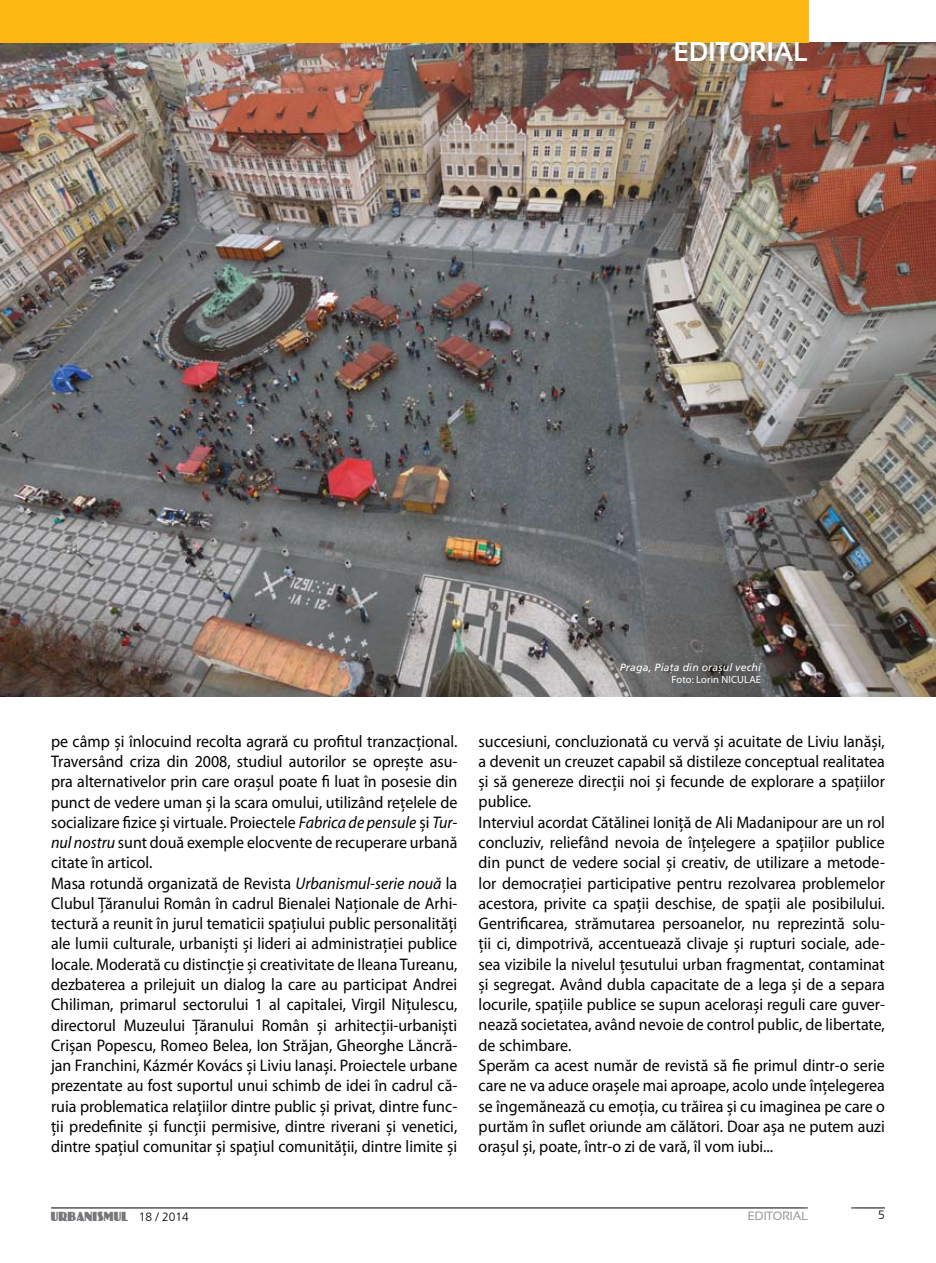
<style>
.page{position:relative;width:936px;height:1263px;background:#fff}
.page>*{position:absolute;margin:0;border:0;box-sizing:border-box;transform-origin:0 0}
.t1{font:700 27px "Sansation MB";color:#fff;scale:.95 1}
.t2{font:16.8px/20.2px "Myriad Pro";color:#000;scale:.95 1}
.t3{font:12px "Coliss MB Normal";color:#77787b;scale:.85 1}
.t4{font:12px "Sansation MB";color:#939598}
.t5{font:300 12px "Frutiger LT Com";color:#000}
.t6{font:italic 10.5px "Frutiger LT Com";letter-spacing:.015em;color:#fff}
.t7{font:10.5px "Myriad Pro";letter-spacing:.01em;color:#fff}
.s1{font-style:italic}
.s2{font-family:"Frutiger LT Com";font-weight:300;color:#000}
</style>
<div class="page">
<hr style="left:51px;top:1208px;width:833px;height:1px;background:#000">
<div style="left:798px;top:1196px;width:69px;height:35px;background:#fff"></div>
<img style="left:0;top:43px;width:935px;height:654px">
<div style="left:0;top:0;width:808px;height:43px;background:#fdb813"></div>
<h1 class="t1" style="left:673px;top:37px;width:143px">EDITORIAL</h1>
<p class="t6" style="left:620px;top:661px;width:143px">Praga, Piața din orașul vechi</p>
<p class="t7" style="left:671px;top:673px;width:57px">Foto: Lorin NICU</p>
<p class="t7" style="left:744px;top:673px;width:12px">LAE</p>
<p class="t2" style="left:51px;top:731px;width:429px">pe câmp şi înlocuind recolta agrară cu profitul tranzacţional.<br>Traversând criza din 2008, studiul autorilor se opreşte asu&shy;pra alternativelor prin care oraşul poate fi luat în posesie din punct de vedere uman şi la scara omului, utilizând reţelele de socializare fizice şi virtuale. Proiectele <span class="s1">Fabrica de pensule</span> şi <span class="s1">Tur&shy;nul nostru</span> sunt două exemple elocvente de recuperare urbană citate în articol.<br>Masa rotundă organizată de Revista <span class="s1">Urbanismul-serie nouă</span> la Clubul Ţăranului Român în cadrul Bienalei Naţionale de Arhi&shy;tectură a reunit în jurul tematicii spaţiului public personalităţi ale lumii culturale, urbanişti şi lideri ai administraţiei publice locale. Moderată cu distincţie şi creativitate de I leana Tureanu, dezbaterea a prilejuit un dialog la care au participat Andrei Chiliman, primarul sectorului 1 al capitalei, Virgil N iţulescu, directorul Muzeului Ţăranului Român şi arhitecţii-urbanişti Crişan Popescu, Romeo Belea, Ion Străjan, Gheorghe Lăncră&shy;jan Franchini, Kázmér Kovács şi Liviu Ianaşi. Proiectele urbane prezentate au fost suportul unui schimb de idei în cadrul că&shy;ruia problematica relaţiilor dintre public şi privat, dintre func&shy;ţii predefinite şi funcţii permisive, dintre riverani şi venetici, dintre spaţiul comunitar şi spaţiul comunităţii, dintre limite şi</p>
<p class="t2" style="left:478px;top:730px;width:429px">succesiuni, concluzionată cu vervă şi acuitate de Liviu Ianăşi, a devenit un creuzet capabil să distileze conceptual realitatea şi să genereze direcţii noi şi fecunde de explorare a spaţiilor publice.<br>I nterviul acordat Cătălinei Ioniţă de Ali Madanipour are un rol concluziv, reliefând nevoia de înţelegere a spaţiilor publice din punct de vedere social şi creativ, de utilizare a metode&shy;lor democraţiei participative pentru rezolvarea problemelor acestora, privite ca spaţii deschise, de spaţii ale posibilului.<br>Gentrificarea, strămutarea persoanelor, nu reprezintă solu&shy;ţii ci, dimpotrivă, accentuează clivaje şi rupturi sociale, ade&shy;sea vizibile la nivelul ţesutului urban fragmentat, contaminat şi segregat. Având dubla capacitate de a lega şi de a separa locurile, spaţiile publice se supun aceloraşi reguli care guver&shy;nează societatea, având nevoie de control public, de libertate, de schimbare.<br>Sperăm ca acest număr de revistă să fie primul dintr-o serie care ne va aduce oraşele mai aproape, acolo unde înţelegerea se îngemănează cu emoţia, cu trăirea şi cu imaginea pe care o purtăm în suflet oriunde am călători. Doar aşa ne putem auzi oraşul şi, poate, într-o zi de vară, îl vom iubi...</p>
<p class="t3" style="left:51px;top:1209px;width:163px">URBANISMUL <span class="s2">18 / 2014</span></p>
<p class="t4" style="left:747px;top:1209px;width:62px">EDITORIAL</p>
<p class="t5" style="left:878px;top:1208px;width:8px">5</p>
</div>
